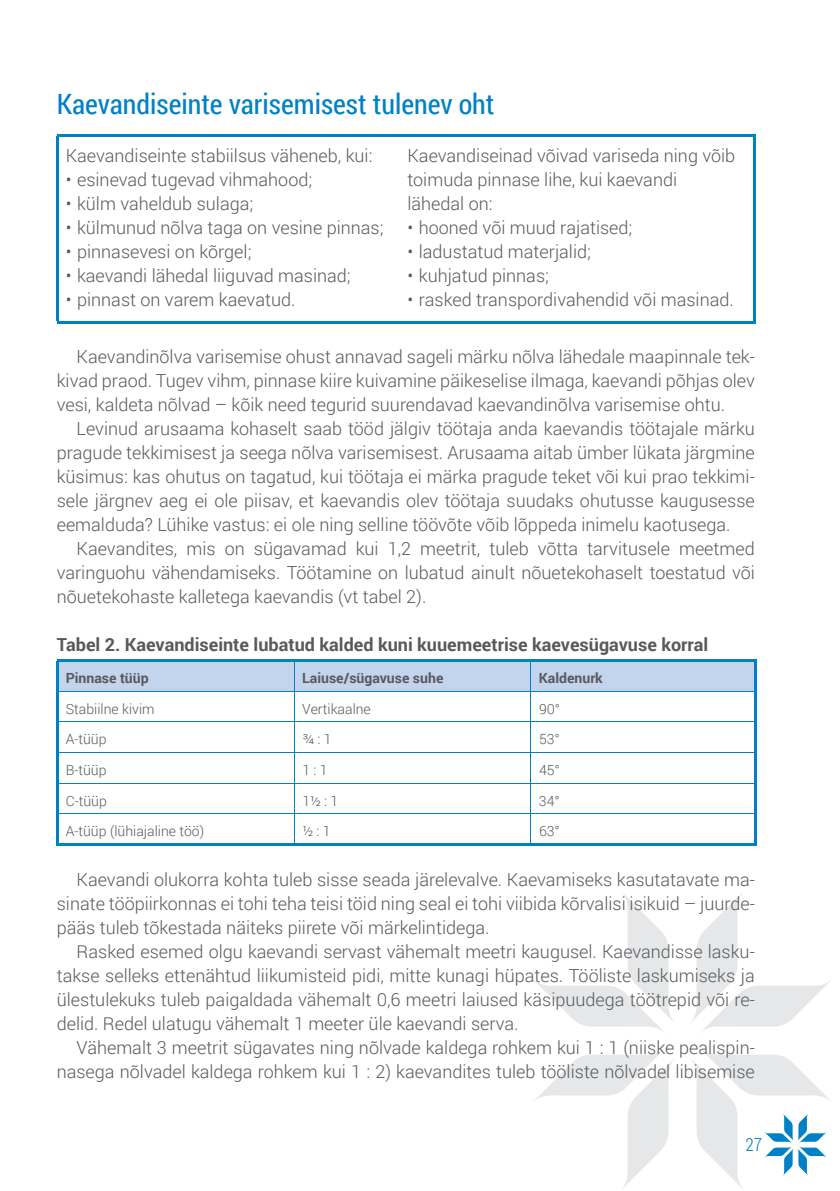
<style>
.page{position:relative;width:840px;height:1191px;background:#fff}
.page>*{position:absolute;margin:0;border:0;box-sizing:border-box;transform-origin:0 0}
.t1{font:28px "Roboto Condensed";color:#0081c6}
.t2{font:300 18px/24px "Roboto";color:#58595b;text-align:justify}
.t3{font:700 18px "Roboto";color:#58595b}
.t4{font:300 18px "Roboto Condensed";color:#0081c6}
.t5{font:300 14px "Roboto";color:#58595b}
.t6{font:700 14px "Roboto";color:#58595b}
</style>
<div class="page">
<svg style="left:691px;top:893px;width:140px;height:139px"></svg>
<svg style="left:534px;top:1049px;width:140px;height:140px"></svg>
<svg style="left:534px;top:893px;width:140px;height:139px"></svg>
<svg style="left:691px;top:1049px;width:140px;height:140px"></svg>
<hr style="left:57px;top:134px;width:342px;height:2px;background:#0081c6">
<hr style="left:57px;top:136px;width:2px;height:185px;background:#0081c6">
<hr style="left:399px;top:134px;width:356px;height:2px;background:#0081c6">
<hr style="left:753px;top:136px;width:2px;height:185px;background:#0081c6">
<hr style="left:57px;top:321px;width:698px;height:2px;background:#0081c6">
<div style="left:59px;top:661px;width:695px;height:30px;background:#c3d4ed"></div>
<hr style="left:57px;top:659px;width:237px;height:2px;background:#0081c6">
<hr style="left:57px;top:661px;width:2px;height:30px;background:#0081c6">
<hr style="left:294px;top:659px;width:462px;height:2px;background:#0081c6">
<hr style="left:754px;top:661px;width:2px;height:30px;background:#0081c6">
<hr style="left:57px;top:691px;width:2px;height:30px;background:#0081c6">
<hr style="left:754px;top:691px;width:2px;height:30px;background:#0081c6">
<hr style="left:57px;top:721px;width:2px;height:31px;background:#0081c6">
<hr style="left:754px;top:721px;width:2px;height:31px;background:#0081c6">
<hr style="left:57px;top:752px;width:2px;height:31px;background:#0081c6">
<hr style="left:754px;top:752px;width:2px;height:31px;background:#0081c6">
<hr style="left:57px;top:783px;width:2px;height:31px;background:#0081c6">
<hr style="left:754px;top:783px;width:2px;height:31px;background:#0081c6">
<hr style="left:57px;top:814px;width:2px;height:29px;background:#0081c6">
<hr style="left:754px;top:814px;width:2px;height:29px;background:#0081c6">
<hr style="left:57px;top:843px;width:699px;height:2px;background:#0081c6">
<hr style="left:294px;top:661px;width:1px;height:30px;background:#0081c6">
<hr style="left:530px;top:661px;width:1px;height:30px;background:#0081c6">
<hr style="left:59px;top:691px;width:471px;height:1px;background:#0081c6">
<hr style="left:294px;top:691px;width:1px;height:30px;background:#0081c6">
<hr style="left:530px;top:691px;width:224px;height:1px;background:#0081c6">
<hr style="left:530px;top:691px;width:1px;height:30px;background:#0081c6">
<hr style="left:59px;top:721px;width:471px;height:1px;background:#0081c6">
<hr style="left:294px;top:722px;width:1px;height:30px;background:#0081c6">
<hr style="left:530px;top:721px;width:224px;height:1px;background:#0081c6">
<hr style="left:530px;top:722px;width:1px;height:30px;background:#0081c6">
<hr style="left:59px;top:752px;width:471px;height:1px;background:#0081c6">
<hr style="left:294px;top:752px;width:1px;height:31px;background:#0081c6">
<hr style="left:530px;top:752px;width:224px;height:1px;background:#0081c6">
<hr style="left:530px;top:752px;width:1px;height:31px;background:#0081c6">
<hr style="left:59px;top:783px;width:471px;height:1px;background:#0081c6">
<hr style="left:294px;top:783px;width:1px;height:30px;background:#0081c6">
<hr style="left:530px;top:783px;width:224px;height:1px;background:#0081c6">
<hr style="left:530px;top:783px;width:1px;height:30px;background:#0081c6">
<hr style="left:59px;top:813px;width:471px;height:1px;background:#0081c6">
<svg style="left:294px;top:814px;width:1px;height:29px"></svg>
<hr style="left:530px;top:813px;width:224px;height:1px;background:#0081c6">
<svg style="left:530px;top:814px;width:1px;height:29px"></svg>
<h1 class="t1" style="left:57px;top:85px;width:439px">Kaevandiseinte varisemisest tulenev oht</h1>
<p class="t2" style="left:66px;top:143px;width:308px">Kaevandiseinte stabiilsus väheneb, kui:</p>
<p class="t2" style="left:66px;top:167px;width:248px">• esinevad tugevad vihmahood;</p>
<p class="t2" style="left:66px;top:191px;width:189px">• külm vaheldub sulaga;</p>
<p class="t2" style="left:66px;top:215px;width:319px">• külmunud nõlva taga on vesine pinnas;</p>
<p class="t2" style="left:66px;top:239px;width:187px">• pinnasevesi on kõrgel;</p>
<p class="t2" style="left:66px;top:263px;width:286px">• kaevandi lähedal liiguvad masinad;</p>
<p class="t2" style="left:66px;top:287px;width:231px">• pinnast on varem kaevatud.</p>
<p class="t2" style="left:407px;top:143px;width:329px;text-align:left">Kaevandiseinad võivad variseda ning võib toimuda pinnase lihe, kui kaevandi lähedal on:</p>
<p class="t2" style="left:407px;top:215px;width:226px">• hooned või muud rajatised;</p>
<p class="t2" style="left:407px;top:239px;width:185px">• ladustatud materjalid;</p>
<p class="t2" style="left:407px;top:263px;width:143px">• kuhjatud pinnas;</p>
<p class="t2" style="left:407px;top:287px;width:327px">• rasked transpordivahendid või masinad.</p>
<p class="t2" style="left:57px;top:344px;width:699px;text-indent:20px">Kaevandinõlva varisemise ohust annavad sageli märku nõlva lähedale maapinnale tek&shy;kivad praod. Tugev vihm, pinnase kiire kuivamine päikeselise ilmaga, kaevandi põhjas olev vesi, kaldeta nõlvad – kõik need tegurid suurendavad kaevandinõlva varisemise ohtu.</p>
<p class="t2" style="left:57px;top:416px;width:699px;text-indent:20px">Levinud arusaama kohaselt saab tööd jälgiv töötaja anda kaevandis töötajale märku pragude tekkimisest ja seega nõlva varisemisest. Arusaama aitab ümber lükata järgmine küsimus: kas ohutus on tagatud, kui töötaja ei märka pragude teket või kui prao tekkimi&shy;sele järgnev aeg ei ole piisav, et kaevandis olev töötaja suudaks ohutusse kaugusesse eemalduda? Lühike vastus: ei ole ning selline töövõte võib lõppeda inimelu kaotusega.</p>
<p class="t2" style="left:57px;top:536px;width:699px;text-indent:20px">Kaevandites, mis on sügavamad kui 1,2 meetrit, tuleb võtta tarvitusele meetmed varingu ohu vähendamiseks. Töötamine on lubatud ainult nõuetekohaselt toestatud või nõuetekohaste kalletega kaevandis (vt tabel 2).</p>
<p class="t3" style="left:57px;top:632px;width:652px">Tabel 2. Kaevandiseinte lubatud kalded kuni kuuemeetrise kaevesügavuse korral</p>
<p class="t6" style="left:66px;top:668px;width:84px">Pinnase tüüp</p>
<p class="t6" style="left:302px;top:668px;width:143px">Laiuse/sügavuse suhe</p>
<p class="t6" style="left:538px;top:668px;width:65px">Kaldenurk</p>
<p class="t5" style="left:66px;top:699px;width:90px">Stabiilne kivim</p>
<p class="t5" style="left:302px;top:699px;width:70px">Vertikaalne</p>
<p class="t5" style="left:538px;top:699px;width:23px">90°</p>
<p class="t5" style="left:66px;top:730px;width:42px">A-tüüp</p>
<p class="t5" style="left:302px;top:730px;width:31px">¾ : 1</p>
<p class="t5" style="left:538px;top:730px;width:22px">53°</p>
<p class="t5" style="left:66px;top:760px;width:42px">B-tüüp</p>
<p class="t5" style="left:302px;top:760px;width:27px">1 : 1</p>
<p class="t5" style="left:538px;top:760px;width:22px">45°</p>
<p class="t5" style="left:66px;top:791px;width:43px">C-tüüp</p>
<p class="t5" style="left:302px;top:791px;width:37px">1½ : 1</p>
<p class="t5" style="left:538px;top:791px;width:22px">34°</p>
<p class="t5" style="left:66px;top:822px;width:140px">A-tüüp (lühiajaline töö)</p>
<p class="t5" style="left:302px;top:822px;width:30px">½ : 1</p>
<p class="t5" style="left:538px;top:822px;width:22px">63°</p>
<p class="t2" style="left:57px;top:866px;width:699px;text-indent:20px">Kaevandi olukorra kohta tuleb sisse seada järelevalve. Kaevamiseks kasutatavate ma&shy;sinate tööpiirkonnas ei tohi teha teisi töid ning seal ei tohi viibida kõrvalisi isikuid – juurde&shy;pääs tuleb tõkestada näiteks piirete või märkelintidega.</p>
<p class="t2" style="left:57px;top:938px;width:699px;text-indent:20px">Rasked esemed olgu kaevandi servast vähemalt meetri kaugusel. Kaevandisse lasku&shy;takse selleks ettenähtud liikumisteid pidi, mitte kunagi hüpates. Tööliste laskumiseks ja ülestulekuks tuleb paigaldada vähemalt 0,6 meetri laiused käsipuudega töötrepid või re&shy;delid. Redel ulatugu vähemalt 1 meeter üle kaevandi serva.</p>
<p class="t2" style="left:57px;top:1034px;width:699px;text-align:right">Vähemalt 3 meetrit sügavates ning nõlvade kaldega rohkem kui 1 : 1 (niiske pealispin&shy;nasega nõlvadel kaldega rohkem kui 1 : 2) kaevandites tuleb tööliste nõlvadel libisemise</p>
<p class="t4" style="left:745px;top:1132px;width:18px">27</p>
</div>
